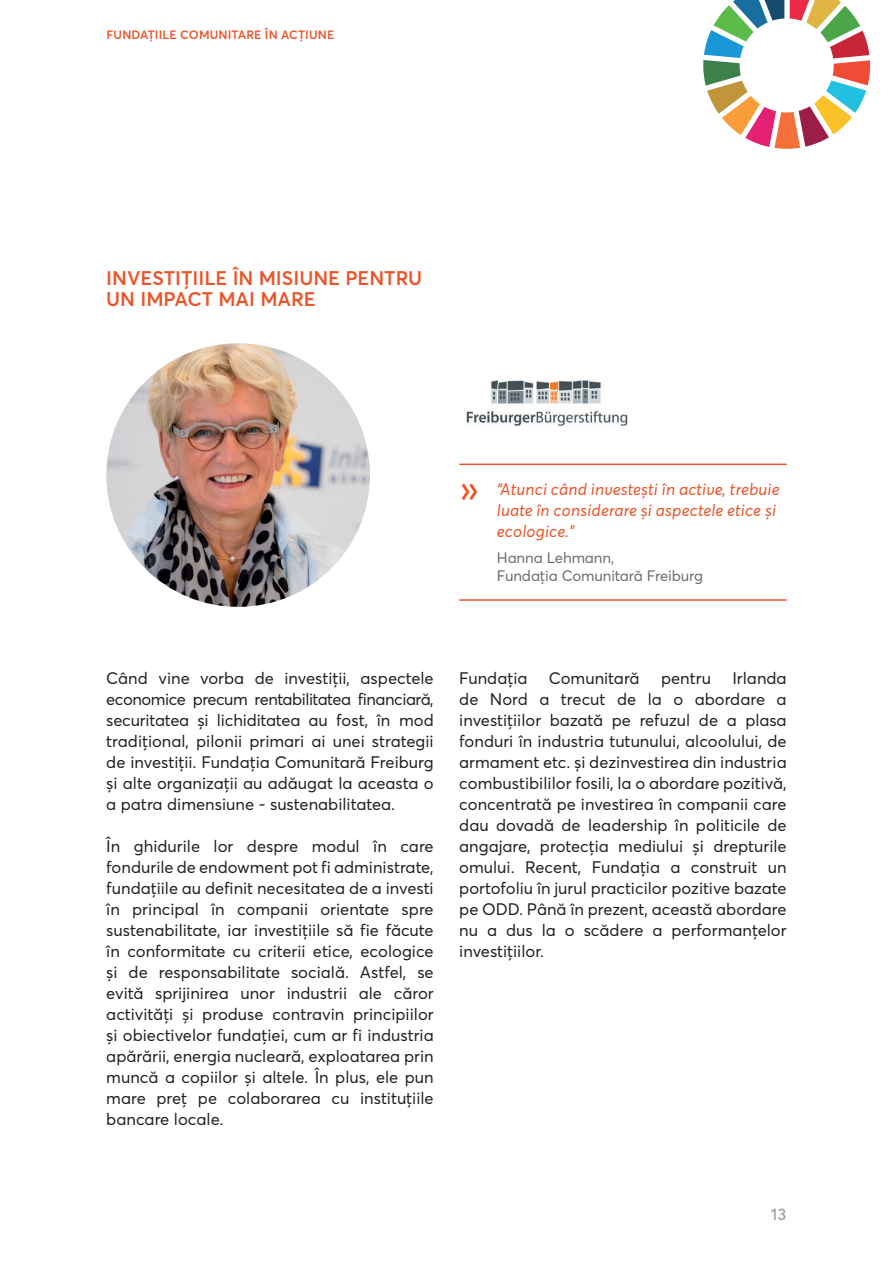
<style>
.page{position:relative;width:893px;height:1263px;background:#fff}
.page>*{position:absolute;margin:0;border:0;box-sizing:border-box;transform-origin:0 0}
.t1{font:37.5px "Meta OT";color:#ec5328}
.t2{font:600 19.5px/21px "Averta Std";color:#ec5328}
.t3{font:16.5px/21px "Averta Std";color:#231f20;text-align:justify}
.t4{font:italic 16.5px/21px "Averta Std";letter-spacing:.01em;color:#ec5328}
.t5{font:600 16.5px "Averta Std";color:#a8a9ad}
.t6{font:15px/18px "Averta Std";letter-spacing:-.01em;color:#6c6d70}
.t7{font:600 12px "Averta Std";letter-spacing:.01em;color:#ec5328}
</style>
<div class="page">
<hr style="left:459px;top:464px;width:328px;height:1px;background:#ec5328">
<hr style="left:459px;top:599px;width:328px;height:2px;background:#ec5328">
<img style="left:106px;top:343px;width:264px;height:264px;border-radius:132px">
<img style="left:466px;top:381px;width:162px;height:45px">
<svg style="left:703px;top:0;width:167px;height:149px"></svg>
<p class="t7" style="left:106px;top:27px;width:230px">FUNDAȚIILE COMUNITARE ÎN ACȚIUNE</p>
<p class="t2" style="left:106px;top:267px;width:317px">INVESTIȚIILE ÎN MISIUNE PENTRU<br>UN IMPACT MAI MARE</p>
<h1 class="t1" style="left:460px;top:465px;width:21px">»</h1>
<p class="t4" style="left:497px;top:479px;width:284px">“Atunci când investești în active, trebuie luate în considerare și aspectele etice și ecologice.”</p>
<p class="t6" style="left:497px;top:548px;width:208px">Hanna Lehmann,<br>Fundația Comunitară Freiburg</p>
<p class="t3" style="left:106px;top:668px;width:329px">Când vine vorba de investiții, aspectele economice precum rentabilitatea financiară, securitatea și lichiditatea au fost, în mod tradițional, pilonii primari ai unei strategii de investiții. Fundația Comunitară Freiburg și alte organizații au adăugat la aceasta o a patra dimensiune - sustenabilitatea.</p>
<p class="t3" style="left:106px;top:836px;width:329px">În ghidurile lor despre modul în care fondurile de endowment pot fi administrate, fundațiile au definit necesitatea de a investi în principal în companii orientate spre sustenabilitate, iar investițiile să fie făcute în conformitate cu criterii etice, ecologice și de responsabilitate socială. Astfel, se evită sprijinirea unor industrii ale căror activități și produse contravin principiilor și obiectivelor fundației, cum ar fi industria apărării, energia nucleară, exploatarea prin muncă a copiilor și altele. În plus, ele pun mare preț pe colaborarea cu instituțiile bancare locale.</p>
<p class="t3" style="left:459px;top:668px;width:329px;text-indent:273px">Irlanda de Nord a trecut de la o abordare a investițiilor bazată pe refuzul de a plasa fonduri în industria tutunului, alcoolului, de armament etc. și dezinvestirea din industria combustibililor fosili, la o abordare pozitivă, concentrată pe investirea în companii care dau dovadă de leadership în politicile de angajare, protecția mediului și drepturile omului. Recent, Fundația a construit un portofoliu în jurul practicilor pozitive bazate pe ODD. Până în prezent, această abordare nu a dus la o scădere a performanțelor investițiilor.</p>
<p class="t3" style="left:459px;top:668px;width:70px">Fundația</p>
<p class="t3" style="left:549px;top:668px;width:92px">Comunitară</p>
<p class="t3" style="left:661px;top:668px;width:51px">pentru</p>
<p class="t5" style="left:771px;top:1204px;width:17px">13</p>
</div>
